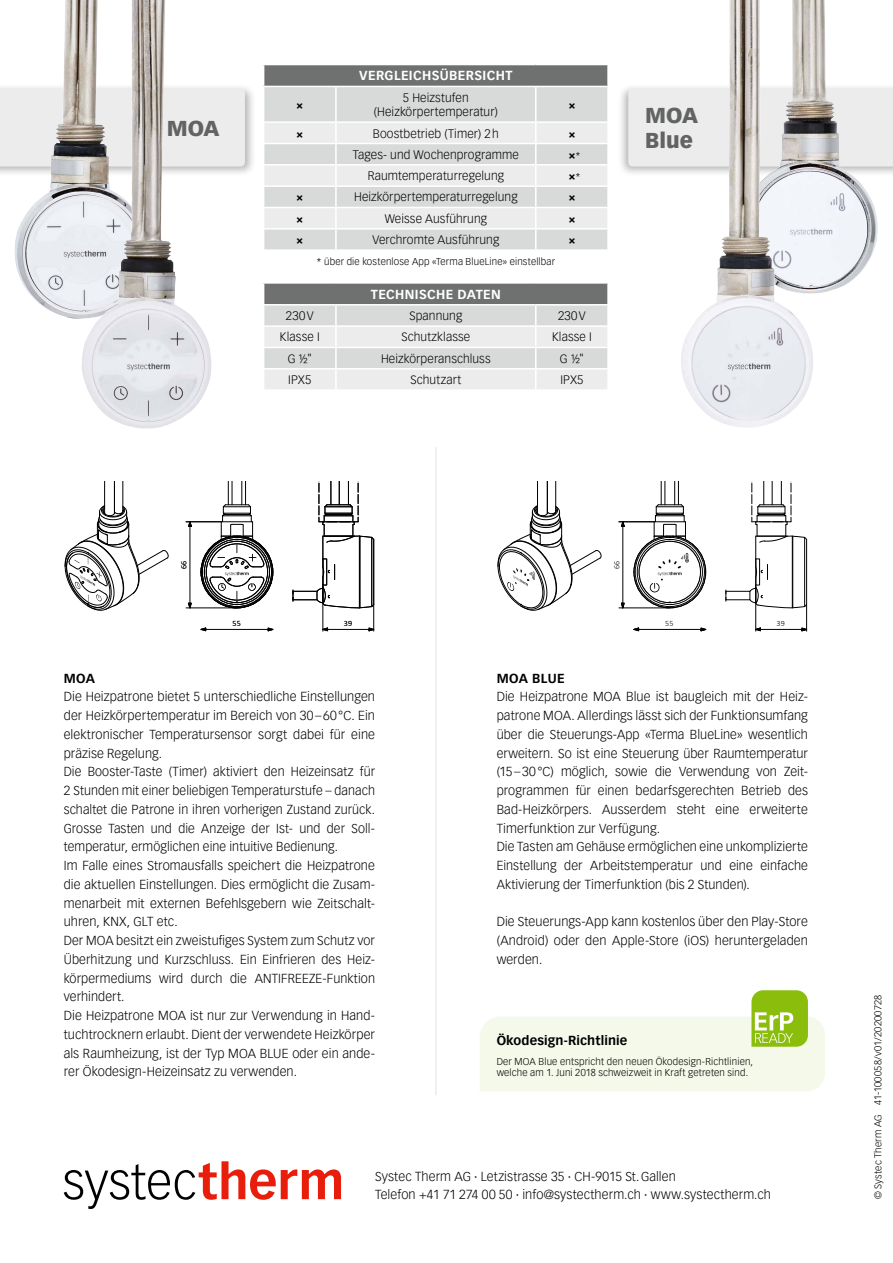
<style>
.page{position:relative;width:893px;height:1263px;background:#fff}
.page>*{position:absolute;margin:0;border:0;box-sizing:border-box;transform-origin:0 0}
.t1{font:900 21px/25.2px "Vectora LT Pro";color:#626463}
.t2{font:300 12.75px/18.8px "Vectora LT Pro";letter-spacing:.005em;color:#000}
.t3{font:700 12.75px "Vectora LT Pro";letter-spacing:.03em;color:#fff}
.t4{font:700 12.75px "Vectora LT Pro";letter-spacing:.01em;color:#000}
.t5{font:300 12px/14.4px "Vectora LT Pro";letter-spacing:.01em;color:#000;text-align:center}
.t6{font:900 12px "Vectora LT Pro";color:#000}
.t7{font:300 9.75px/11.7px "Vectora LT Pro";letter-spacing:.015em;color:#000}
.t8{font:300 8.1px "Calibri";letter-spacing:.055em;color:#000}
.s1{font-weight:300;font-size:9.75px}
</style>
<div class="page">
<svg style="left:64px;top:1161px;width:277px;height:48px"></svg>
<div style="left:0;top:84px;width:256px;height:94px;background:#000;opacity:.3"></div>
<div style="left:0;top:89px;width:245px;height:78px;background:#ececec"></div>
<div style="left:617px;top:84px;width:276px;height:94px;background:#000;opacity:.3"></div>
<div style="left:628px;top:89px;width:265px;height:78px;background:#ececec"></div>
<svg style="left:206px;top:541px;width:62px;height:62px"></svg>
<hr style="left:104px;top:481px;width:1px;height:32px;background:#000">
<hr style="left:122px;top:481px;width:1px;height:31px;background:#000">
<hr style="left:114px;top:481px;width:1px;height:32px;background:#000">
<div style="left:204px;top:539px;width:66px;height:66px;border:1px solid #000;border-radius:50%"></div>
<div style="left:293px;top:591px;width:24px;height:9px;border:1px solid #000"></div>
<svg style="left:188px;top:522px;width:4px;height:7px"></svg>
<svg style="left:188px;top:603px;width:4px;height:5px"></svg>
<hr style="left:190px;top:526px;width:1px;height:77px;background:#000">
<hr style="left:186px;top:608px;width:51px;height:1px;background:#000">
<hr style="left:186px;top:521px;width:35px;height:1px;background:#000">
<svg style="left:316px;top:481px;width:59px;height:150px"></svg>
<hr style="left:323px;top:559px;width:1px;height:72px;background:#000">
<svg style="left:200px;top:628px;width:6px;height:3px"></svg>
<svg style="left:268px;top:628px;width:6px;height:3px"></svg>
<hr style="left:206px;top:629px;width:62px;height:1px;background:#000">
<svg style="left:210px;top:481px;width:54px;height:122px"></svg>
<svg style="left:64px;top:505px;width:105px;height:106px"></svg>
<hr style="left:537px;top:481px;width:1px;height:32px;background:#000">
<hr style="left:555px;top:481px;width:1px;height:31px;background:#000">
<hr style="left:547px;top:481px;width:1px;height:32px;background:#000">
<div style="left:637px;top:539px;width:66px;height:66px;border:1px solid #000;border-radius:50%"></div>
<div style="left:725px;top:591px;width:25px;height:9px;border:1px solid #000"></div>
<svg style="left:621px;top:522px;width:4px;height:7px"></svg>
<svg style="left:621px;top:603px;width:4px;height:5px"></svg>
<hr style="left:623px;top:526px;width:1px;height:77px;background:#000">
<hr style="left:619px;top:608px;width:51px;height:1px;background:#000">
<hr style="left:619px;top:521px;width:35px;height:1px;background:#000">
<svg style="left:749px;top:481px;width:59px;height:150px"></svg>
<hr style="left:755px;top:559px;width:1px;height:72px;background:#000">
<svg style="left:633px;top:628px;width:6px;height:3px"></svg>
<svg style="left:701px;top:628px;width:6px;height:3px"></svg>
<hr style="left:639px;top:629px;width:62px;height:1px;background:#000">
<svg style="left:639px;top:481px;width:62px;height:122px"></svg>
<svg style="left:497px;top:505px;width:105px;height:106px"></svg>
<hr style="left:435px;top:447px;width:2px;height:648px;background:#ececec">
<img style="left:12px;top:0;width:69px;height:315px">
<svg style="left:61px;top:315px;width:20px;height:4px"></svg>
<img style="left:81px;top:0;width:132px;height:428px">
<img style="left:816px;top:0;width:62px;height:292px">
<img style="left:677px;top:0;width:139px;height:427px">
<svg style="left:737px;top:425px;width:28px;height:3px"></svg>
<div style="left:264px;top:65px;width:344px;height:21px;background:#6f7070"></div>
<div style="left:264px;top:87px;width:343px;height:34px;background:#d8dada"></div>
<hr style="left:335px;top:87px;width:2px;height:34px;background:#fff">
<hr style="left:535px;top:87px;width:1px;height:34px;background:#fff">
<hr style="left:607px;top:65px;width:2px;height:21px;background:#fff">
<svg style="left:264px;top:123px;width:344px;height:126px;background:#e3e4e4"></svg>
<svg style="left:264px;top:284px;width:344px;height:105px;background:#cdcece"></svg>
<hr style="left:607px;top:369px;width:2px;height:20px;background:#fff">
<hr style="left:263px;top:304px;width:73px;height:2px;background:#fff">
<hr style="left:336px;top:304px;width:200px;height:2px;background:#fff">
<hr style="left:536px;top:304px;width:73px;height:2px;background:#fff">
<svg style="left:480px;top:990px;width:345px;height:101px"></svg>
<h1 class="t1" style="left:167px;top:116px;width:54px">MOA</h1>
<p class="t3" style="left:359px;top:68px;width:155px">VERGLEICHSÜBERSICHT</p>
<p class="t6" style="left:296px;top:97px;width:9px">×</p>
<p class="t5" style="left:374px;top:90px;width:125px">5 Heizstufen (Heizkörpertemperatur)</p>
<p class="t6" style="left:568px;top:97px;width:9px">×</p>
<p class="t6" style="left:296px;top:126px;width:9px">×</p>
<p class="t5" style="left:373px;top:126px;width:128px">Boostbetrieb (Timer) 2h</p>
<p class="t6" style="left:568px;top:126px;width:9px">×</p>
<p class="t5" style="left:353px;top:147px;width:168px">Tages- und Wochenprogramme</p>
<p class="t6" style="left:568px;top:147px;width:14px">×<span class="s1">*</span></p>
<p class="t5" style="left:368px;top:169px;width:138px">Raumtemperaturregelung</p>
<p class="t6" style="left:568px;top:168px;width:14px">×<span class="s1">*</span></p>
<p class="t6" style="left:296px;top:190px;width:9px">×</p>
<p class="t5" style="left:354px;top:190px;width:165px">Heizkörpertemperaturregelung</p>
<p class="t6" style="left:568px;top:190px;width:9px">×</p>
<p class="t6" style="left:296px;top:211px;width:9px">×</p>
<p class="t5" style="left:385px;top:211px;width:104px">Weisse Ausführung</p>
<p class="t6" style="left:568px;top:211px;width:9px">×</p>
<p class="t6" style="left:296px;top:232px;width:9px">×</p>
<p class="t5" style="left:372px;top:233px;width:128px">Verchromte Ausführung</p>
<p class="t6" style="left:568px;top:232px;width:9px">×</p>
<p class="t7" style="left:317px;top:256px;width:240px">* über die kostenlose App «Terma BlueLine» einstellbar</p>
<p class="t3" style="left:371px;top:286px;width:131px">TECHNISCHE DATEN</p>
<p class="t5" style="left:286px;top:309px;width:29px">230V</p>
<p class="t5" style="left:409px;top:309px;width:54px">Spannung</p>
<p class="t5" style="left:558px;top:309px;width:29px">230V</p>
<p class="t5" style="left:280px;top:330px;width:41px">Klasse I</p>
<p class="t5" style="left:401px;top:330px;width:71px">Schutzklasse</p>
<p class="t5" style="left:552px;top:330px;width:41px">Klasse I</p>
<p class="t5" style="left:288px;top:351px;width:26px">G ½"</p>
<p class="t5" style="left:381px;top:351px;width:111px">Heizkörperanschluss</p>
<p class="t5" style="left:560px;top:351px;width:26px">G ½"</p>
<p class="t5" style="left:288px;top:373px;width:24px">IPX5</p>
<p class="t5" style="left:410px;top:373px;width:52px">Schutzart</p>
<p class="t5" style="left:560px;top:373px;width:24px">IPX5</p>
<h1 class="t1" style="left:645px;top:103px;width:54px">MOA<br>Blue</h1>
<p class="t8" style="left:179px;top:569px;width:10px;rotate:-90deg">66</p>
<p class="t8" style="left:612px;top:569px;width:10px;rotate:-90deg">66</p>
<p class="t8" style="left:232px;top:618px;width:10px">55</p>
<p class="t8" style="left:344px;top:618px;width:10px">39</p>
<p class="t8" style="left:665px;top:618px;width:10px">55</p>
<p class="t8" style="left:777px;top:618px;width:10px">39</p>
<p class="t4" style="left:64px;top:670px;width:33px">MOA</p>
<p class="t2" style="left:64px;top:687px;width:313px">Die Heizpatrone bietet 5 unterschiedliche Einstellungen der Heizkörpertemperatur im Bereich von 30–60°C. Ein elektronischer Temperatursensor sorgt dabei für eine präzise Regelung.<br>Die Booster-Taste (Timer) aktiviert den Heizeinsatz für 2 Stunden mit einer beliebigen Temperaturstufe – danach schaltet die Patrone in ihren vorherigen Zustand zurück.<br>Grosse Tasten und die Anzeige der Ist- und der Soll&shy;temperatur, ermöglichen eine intuitive Bedienung.<br>Im Falle eines Stromausfalls speichert die Heizpatrone die aktuellen Einstellungen. Dies ermöglicht die Zusam&shy;menarbeit mit externen Befehlsgebern wie Zeitschalt&shy;uhren, KNX, GLT etc.<br>Der MOA besitzt ein zweistufiges System zum Schutz vor Überhitzung und Kurzschluss. Ein Einfrieren des Heiz&shy;körpermediums wird durch die ANTIFREEZE-Funktion verhindert.<br>Die Heizpatrone MOA ist nur zur Verwendung in Hand&shy;tuchtrocknern erlaubt. Dient der verwendete Heizkörper als Raumheizung, ist der Typ MOA BLUE oder ein ande&shy;rer Ökodesign-Heizeinsatz zu verwenden.</p>
<p class="t4" style="left:497px;top:670px;width:69px">MOA BLUE</p>
<p class="t2" style="left:497px;top:687px;width:313px">Die Heizpatrone MOA Blue ist baugleich mit der Heiz&shy;patrone MOA. Allerdings lässt sich der Funktionsumfang über die Steuerungs-App «Terma BlueLine» wesentlich erweitern. So ist eine Steuerung über Raumtemperatur (15–30°C) möglich, sowie die Verwendung von Zeit&shy;programmen für einen bedarfsgerechten Betrieb des Bad-Heizkörpers. Ausserdem steht eine erweiterte Timerfunktion zur Verfügung.<br>Die Tasten am Gehäuse ermöglichen eine unkomplizierte Einstellung der Arbeitstemperatur und eine einfache Aktivierung der Timerfunktion (bis 2 Stunden).</p>
<p class="t2" style="left:497px;top:912px;width:313px;text-align:justify">Die Steuerungs-App kann kostenlos über den Play-Store (Android) oder den Apple-Store (iOS) heruntergeladen werden.</p>
<p class="t4" style="left:497px;top:1032px;width:132px">Ökodesign-Richtlinie</p>
<p class="t7" style="left:497px;top:1055px;width:258px">Der MOA Blue entspricht den neuen Ökodesign-Richtlinien, welche am 1. Juni 2018 schweizweit in Kraft getreten sind.</p>
<p class="t2" style="left:375px;top:1167px;width:397px">Systec Therm AG · Letzistrasse 35 · CH-9015 St.Gallen<br>Telefon +41 71 274 00 50 · info@systectherm.ch · www.systectherm.ch</p>
<p class="t7" style="left:872px;top:1199px;width:206px;rotate:-90deg">© Systec Therm AG 41-100058/v01/20200728</p>
</div>
